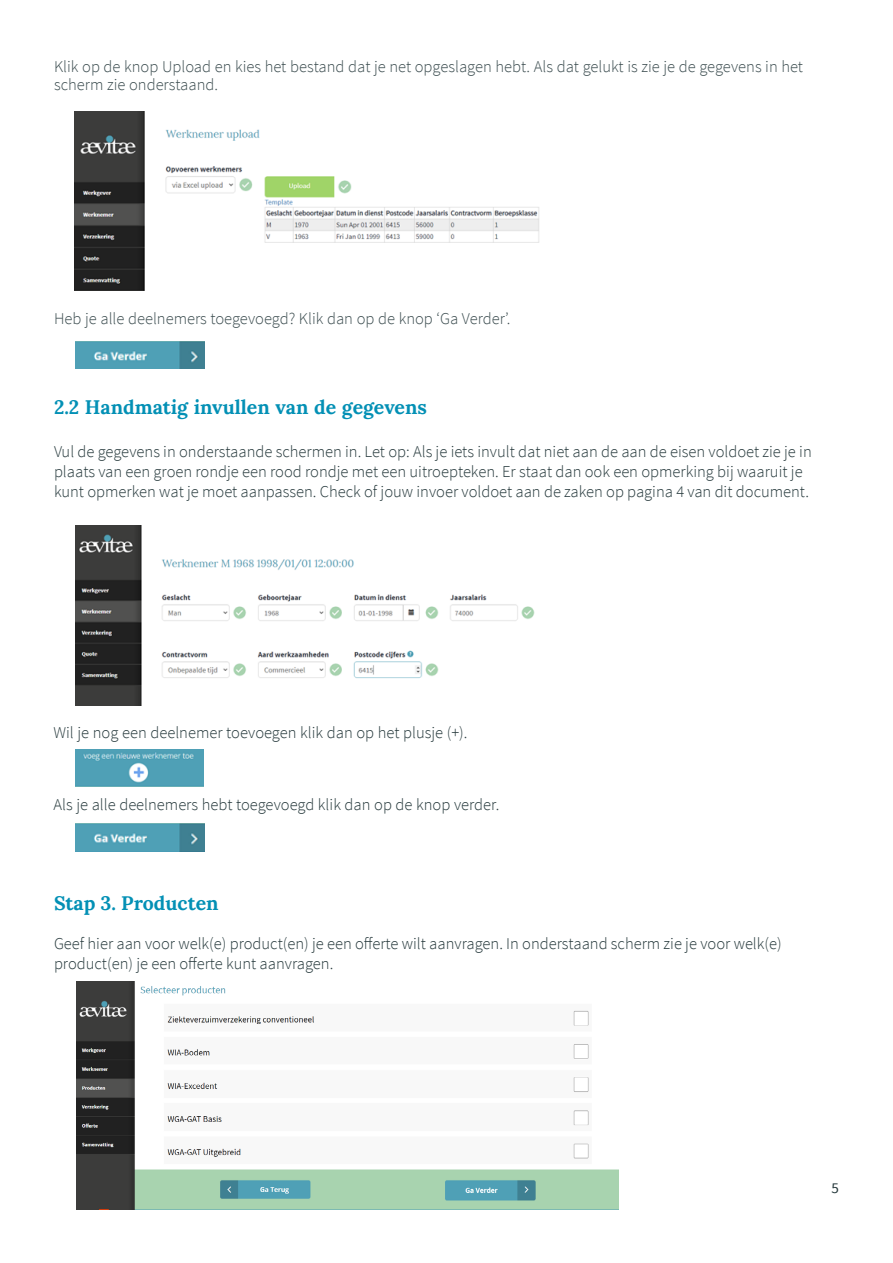
<style>
.page{position:relative;width:893px;height:1263px;background:#fff}
.page>*{position:absolute;margin:0;border:0;box-sizing:border-box;transform-origin:0 0}
.t1{font:700 19.5px "Lora";color:#0390b5}
.t2{font:300 16.5px/19.8px "Source Sans Pro";color:#25383b}
.t3{font:300 16.5px/18px "Source Sans Pro";color:#3b4c4f}
.t4{font:15px "Source Sans Pro";color:#25383b}
</style>
<div class="page">
<img style="left:74px;top:111px;width:465px;height:179px">
<img style="left:75px;top:526px;width:460px;height:179px">
<img style="left:75px;top:749px;width:128px;height:37px">
<img style="left:75px;top:824px;width:129px;height:27px">
<img style="left:76px;top:982px;width:543px;height:227px">
<img style="left:75px;top:341px;width:129px;height:28px">
<p class="t3" style="left:54px;top:58px;width:751px">Klik op de knop Upload en kies het bestand dat je net opgeslagen hebt. Als dat gelukt is zie je de gegevens in het scherm zie onderstaand.</p>
<p class="t3" style="left:54px;top:310px;width:458px">Heb je alle deelnemers toegevoegd? Klik dan op de knop ‘Ga Verder’.</p>
<p class="t1" style="left:54px;top:394px;width:374px">2.2 Handmatig invullen van de gegevens</p>
<p class="t2" style="left:54px;top:442px;width:759px">Vul de gegevens in onderstaande schermen in. Let op: Als je iets invult dat niet aan de aan de eisen voldoet zie je in plaats van een groen rondje een rood rondje met een uitroepteken. Er staat dan ook een opmerking bij waaruit je kunt opmerken wat je moet aanpassen. Check of jouw invoer voldoet aan de zaken op pagina 4 van dit document.</p>
<p class="t2" style="left:53px;top:723px;width:416px">Wil je nog een deelnemer toevoegen klik dan op het plusje (+).</p>
<p class="t2" style="left:53px;top:795px;width:447px">Als je alle deelnemers hebt toegevoegd klik dan op de knop verder.</p>
<p class="t1" style="left:54px;top:890px;width:166px">Stap 3. Producten</p>
<p class="t2" style="left:54px;top:934px;width:729px">Geef hier aan voor welk(e) product(en) je een offerte wilt aanvragen. In onderstaand scherm zie je voor welk(e) product(en) je een offerte kunt aanvragen.</p>
<p class="t4" style="left:831px;top:1179px;width:9px">5</p>
</div>
